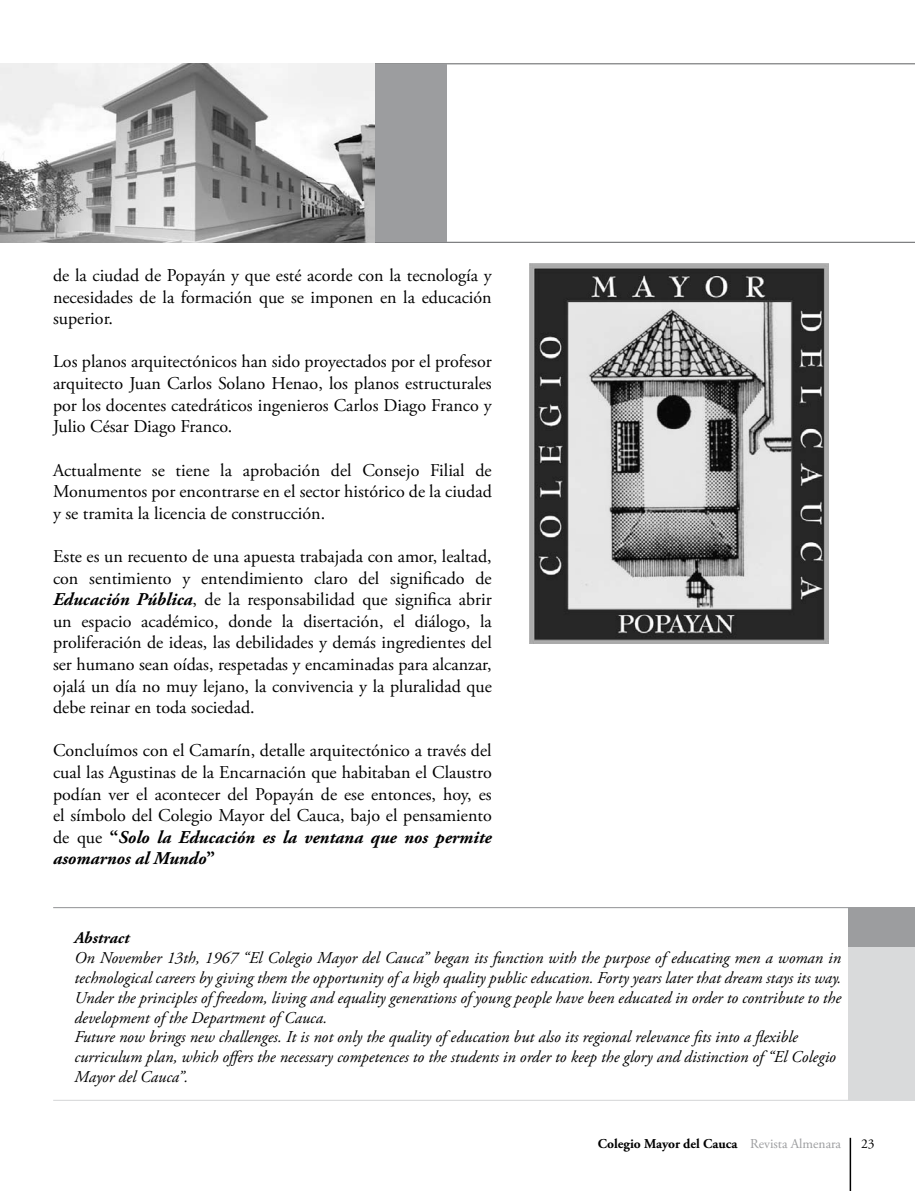
<style>
.page{position:relative;width:915px;height:1191px;background:#fff}
.page>*{position:absolute;margin:0;border:0;box-sizing:border-box;transform-origin:0 0}
.t1{font:18px/21.6px "Adobe Garamond Pro";color:#000;text-align:justify}
.t2{font:italic 16.5px/19.8px "Adobe Garamond Pro";color:#000}
.t3{font:italic 700 16.5px "Adobe Garamond Pro";color:#000}
.t4{font:700 13.5px "Adobe Garamond Pro";color:#000}
.t5{font:13.5px "Adobe Garamond Pro";color:#000}
.s1{font-weight:700;font-style:italic}
.s2{font-weight:700}
.s3{font-weight:400;color:#9c9d9f}
</style>
<div class="page">
<hr style="left:0;top:63px;width:914px;height:1px;background:#707173">
<hr style="left:849px;top:1137px;width:1px;height:54px;background:#000">
<hr style="left:0;top:242px;width:914px;height:1px;background:#707173">
<div style="left:370px;top:64px;width:76px;height:178px;background:#9c9d9f"></div>
<img style="left:0;top:64px;width:374px;height:179px">
<div style="left:848px;top:927px;width:66px;height:174px;background:#d9dadb"></div>
<div style="left:848px;top:907px;width:66px;height:39px;background:#9c9d9f"></div>
<hr style="left:53px;top:907px;width:861px;height:1px;background:#9c9d9f">
<hr style="left:53px;top:1099px;width:861px;height:2px;background:#d9dadb">
<img style="left:529px;top:264px;width:299px;height:379px">
<p class="t1" style="left:53px;top:265px;width:440px">de la ciudad de Popayán y que esté acorde con la tecnología y necesidades de la formación que se imponen en la educación superior.</p>
<p class="t1" style="left:53px;top:351px;width:440px">Los planos arquitectónicos han sido proyectados por el profesor arquitecto Juan Carlos Solano Henao, los planos estructurales por los docentes catedráticos ingenieros Carlos Diago Franco y Julio César Diago Franco.</p>
<p class="t1" style="left:53px;top:459px;width:440px">Actualmente se tiene la aprobación del Consejo Filial de Monumentos por encontrarse en el sector histórico de la ciudad y se tramita la licencia de construcción.</p>
<p class="t1" style="left:53px;top:546px;width:440px">Este es un recuento de una apuesta trabajada con amor, lealtad, con sentimiento y entendimiento claro del significado de <span class="s1">Educación Pública</span>, de la responsabilidad que significa abrir un espacio académico, donde la disertación, el diálogo, la proliferación de ideas, las debilidades y demás ingredientes del ser humano sean oídas, respetadas y encaminadas para alcanzar, ojalá un día no muy lejano, la convivencia y la pluralidad que debe reinar en toda sociedad.</p>
<p class="t1" style="left:53px;top:740px;width:440px">Concluímos con el Camarín, detalle arquitectónico a través del cual las Agustinas de la Encarnación que habitaban el Claustro podían ver el acontecer del Popayán de ese entonces, hoy, es el símbolo del Colegio Mayor del Cauca, bajo el pensamiento de que <span class="s2">“</span><span class="s1">Solo la Educación es la ventana que nos permite asomarnos al Mundo</span><span class="s2">”</span></p>
<p class="t3" style="left:74px;top:928px;width:56px">Abstract</p>
<p class="t2" style="left:74px;top:948px;width:768px">On November 13th, 1967 “El Colegio Mayor del Cauca” began its function with the purpose of educating men a woman in technological careers by giving them the opportunity of a high quality public education. Forty years later that dream stays its way.<br>Under the principles of freedom, living and equality generations of young people have been educated in order to contribute to the development of the Department of Cauca.<br>Future now brings new challenges. It is not only the quality of education but also its regional relevance fits into a flexible curriculum plan, which offers the necessary competences to the students in order to keep the glory and distinction of “El Colegio Mayor del Cauca”.</p>
<p class="t4" style="left:597px;top:1135px;width:245px">Colegio Mayor del Cauca <span class="s3">Revista Almenara</span></p>
<p class="t5" style="left:860px;top:1135px;width:8px">23</p>
</div>
